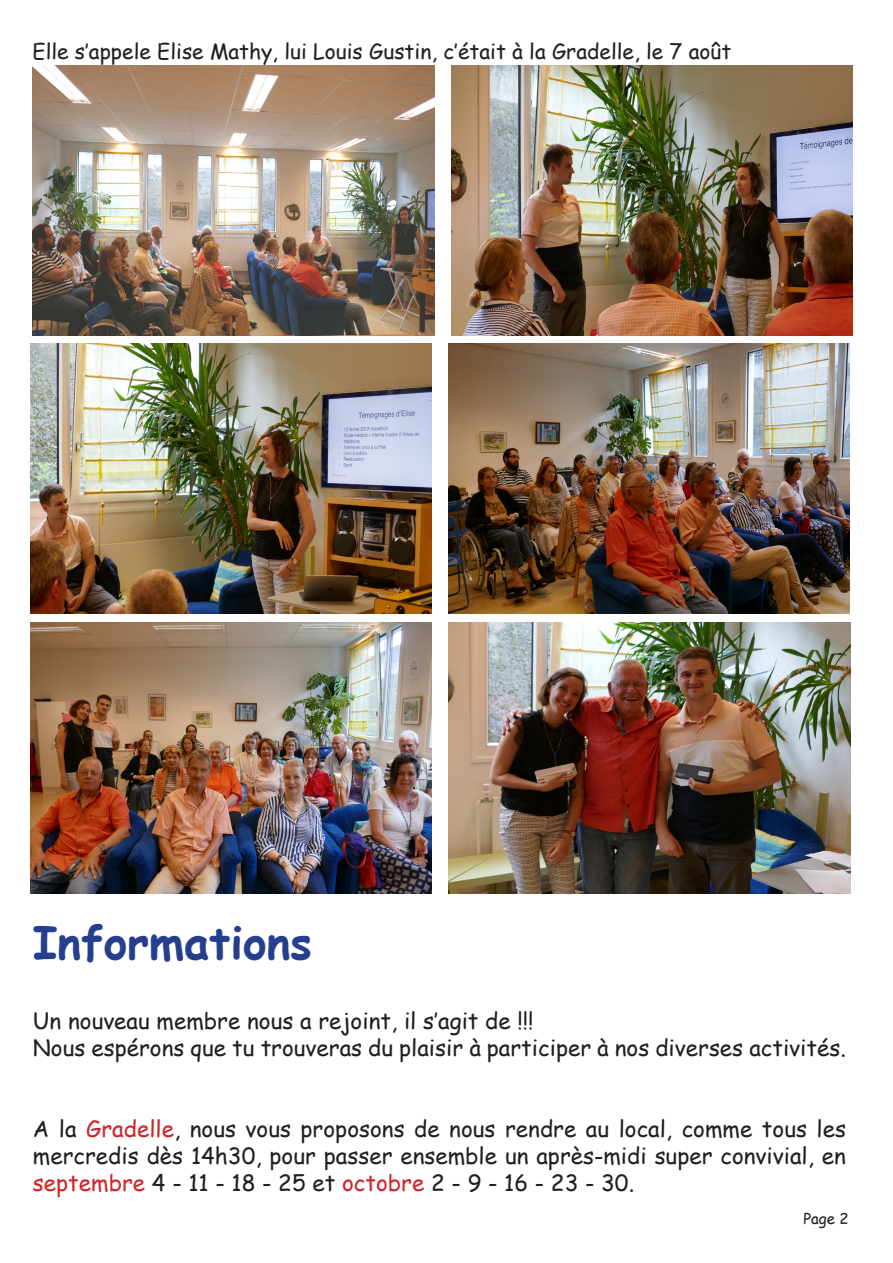
<style>
.page{position:relative;width:893px;height:1263px;background:#fff}
.page>*{position:absolute;margin:0;border:0;box-sizing:border-box;transform-origin:0 0}
.t1{font:700 45px "Comic Sans MS";color:#253f8e}
.t2{font:22.5px/27px "Comic Sans MS";color:#231f20;text-align:justify}
.t3{font:21px "Comic Sans MS";color:#231f20}
.t4{font:15px "Comic Sans MS";color:#231f20}
.s1{color:#d1232a}
</style>
<div class="page">
<img style="left:31px;top:623px;width:401px;height:270px">
<img style="left:449px;top:623px;width:401px;height:270px">
<img style="left:449px;top:343px;width:401px;height:270px">
<img style="left:30px;top:343px;width:402px;height:270px">
<img style="left:33px;top:66px;width:401px;height:270px">
<img style="left:451px;top:66px;width:402px;height:270px">
<p class="t3" style="left:33px;top:36px;width:700px">Elle s’appele Elise Mathy, lui Louis Gustin, c’était à la Gradelle, le 7 août</p>
<p class="t1" style="left:33px;top:910px;width:281px">Informations</p>
<p class="t2" style="left:33px;top:1006px;width:502px">Un nouveau membre nous a rejoint, il s’agit de !!!</p>
<p class="t2" style="left:33px;top:1033px;width:814px">Nous espérons que tu trouveras du plaisir à participer à nos diverses activités.</p>
<p class="t2" style="left:33px;top:1114px;width:815px">A la <span class="s1">Gradelle</span>, nous vous proposons de nous rendre au local, comme tous les mercredis dès 14h30, pour passer ensemble un après-midi super convivial, en <span class="s1">septembre</span> 4 - 11 - 18 - 25 et <span class="s1">octobre</span> 2 - 9 - 16 - 23 - 30.</p>
<p class="t4" style="left:803px;top:1208px;width:47px">Page 2</p>
</div>
